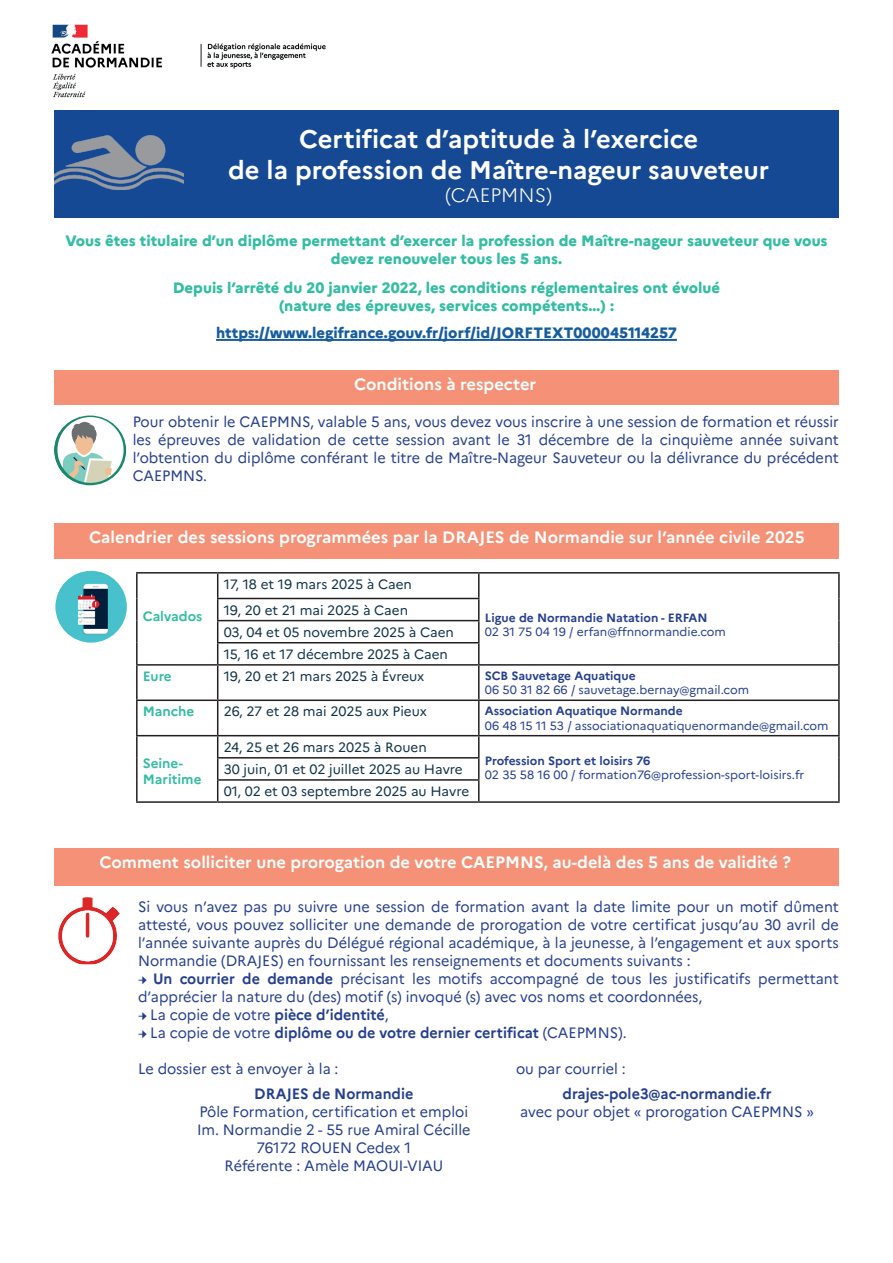
<style>
.page{position:relative;width:893px;height:1263px;background:#fff}
.page>*{position:absolute;margin:0;border:0;box-sizing:border-box;transform-origin:0 0}
.t1{font:700 25.5px/30.6px "Marianne";color:#fff;text-align:center}
.t2{font:300 19.5px "Marianne";color:#fff}
.t3{font:700 16.5px "Marianne";color:#fff}
.t4{font:15px/18px "Marianne";color:#253f8e;text-align:justify;scale:.96 1}
.t5{font:800 15px/18px "Marianne";color:#33bda2;text-align:center}
.t6{font:700 15px "Marianne";color:#253f8e;scale:.96 1}
.t7{font:800 15px "Marianne";color:#175d9e}
.t8{font:13.5px/22.2px "Marianne";letter-spacing:-.005em;color:#0f324a}
.t9{font:700 13.5px/16.2px "Marianne";color:#33bda2}
.t10{font:12px "Marianne";color:#253f8e}
.t11{font:700 12px "Marianne";color:#253f8e}
.s1{font-family:"Minion Pro";font-weight:700}
.s2{font-weight:700}
.s3{font-family:"Minion Pro"}
.s4{font-weight:400}
</style>
<div class="page">
<img style="left:51px;top:24px;width:275px;height:74px">
<div style="left:54px;top:110px;width:785px;height:108px;background:#164993"></div>
<div style="left:54px;top:370px;width:785px;height:34px;background:#f59176"></div>
<div style="left:54px;top:848px;width:785px;height:38px;background:#f59176"></div>
<div style="left:55px;top:523px;width:784px;height:35px;background:#f59176"></div>
<hr style="left:216px;top:339px;width:461px;height:2px;background:#175d9e">
<img style="left:54px;top:415px;width:72px;height:70px">
<img style="left:58px;top:897px;width:62px;height:67px">
<img style="left:55px;top:571px;width:72px;height:72px;border-radius:36px">
<img style="left:55px;top:135px;width:128px;height:55px">
<hr style="left:136px;top:572px;width:82px;height:2px;background:#231f20">
<hr style="left:136px;top:574px;width:2px;height:24px;background:#231f20">
<hr style="left:218px;top:572px;width:261px;height:2px;background:#231f20">
<hr style="left:479px;top:572px;width:361px;height:2px;background:#231f20">
<hr style="left:478px;top:574px;width:2px;height:24px;background:#231f20">
<hr style="left:838px;top:574px;width:2px;height:24px;background:#231f20">
<hr style="left:136px;top:598px;width:2px;height:23px;background:#231f20">
<hr style="left:217px;top:598px;width:263px;height:1px;background:#231f20">
<hr style="left:478px;top:599px;width:2px;height:21px;background:#231f20">
<hr style="left:838px;top:598px;width:2px;height:23px;background:#231f20">
<hr style="left:136px;top:621px;width:2px;height:22px;background:#231f20">
<hr style="left:217px;top:620px;width:263px;height:1px;background:#231f20">
<hr style="left:478px;top:621px;width:2px;height:21px;background:#231f20">
<hr style="left:838px;top:621px;width:2px;height:22px;background:#231f20">
<hr style="left:136px;top:643px;width:2px;height:21px;background:#231f20">
<hr style="left:217px;top:642px;width:263px;height:1px;background:#231f20">
<svg style="left:217px;top:574px;width:1px;height:90px"></svg>
<hr style="left:478px;top:643px;width:2px;height:21px;background:#231f20">
<hr style="left:838px;top:643px;width:2px;height:21px;background:#231f20">
<hr style="left:136px;top:664px;width:82px;height:2px;background:#231f20">
<hr style="left:136px;top:666px;width:2px;height:33px;background:#231f20">
<hr style="left:218px;top:664px;width:261px;height:2px;background:#231f20">
<hr style="left:217px;top:666px;width:1px;height:33px;background:#231f20">
<hr style="left:479px;top:664px;width:361px;height:2px;background:#231f20">
<hr style="left:478px;top:666px;width:2px;height:33px;background:#231f20">
<hr style="left:838px;top:666px;width:2px;height:33px;background:#231f20">
<hr style="left:136px;top:699px;width:82px;height:2px;background:#231f20">
<hr style="left:136px;top:701px;width:2px;height:34px;background:#231f20">
<hr style="left:218px;top:699px;width:261px;height:2px;background:#231f20">
<hr style="left:217px;top:701px;width:1px;height:34px;background:#231f20">
<hr style="left:479px;top:699px;width:361px;height:2px;background:#231f20">
<hr style="left:478px;top:701px;width:2px;height:34px;background:#231f20">
<hr style="left:838px;top:701px;width:2px;height:34px;background:#231f20">
<hr style="left:136px;top:735px;width:82px;height:1px;background:#231f20">
<hr style="left:136px;top:736px;width:2px;height:22px;background:#231f20">
<hr style="left:218px;top:735px;width:261px;height:1px;background:#231f20">
<hr style="left:479px;top:735px;width:361px;height:1px;background:#231f20">
<hr style="left:478px;top:736px;width:2px;height:21px;background:#231f20">
<hr style="left:838px;top:736px;width:2px;height:22px;background:#231f20">
<hr style="left:136px;top:758px;width:2px;height:22px;background:#231f20">
<hr style="left:217px;top:757px;width:263px;height:1px;background:#231f20">
<hr style="left:478px;top:758px;width:2px;height:21px;background:#231f20">
<hr style="left:838px;top:758px;width:2px;height:22px;background:#231f20">
<hr style="left:136px;top:780px;width:2px;height:21px;background:#231f20">
<hr style="left:217px;top:779px;width:263px;height:2px;background:#231f20">
<svg style="left:217px;top:736px;width:1px;height:65px"></svg>
<hr style="left:478px;top:781px;width:2px;height:20px;background:#231f20">
<hr style="left:838px;top:780px;width:2px;height:21px;background:#231f20">
<hr style="left:136px;top:801px;width:82px;height:2px;background:#231f20">
<hr style="left:218px;top:801px;width:261px;height:2px;background:#231f20">
<hr style="left:479px;top:801px;width:361px;height:2px;background:#231f20">
<h1 class="t1" style="left:228px;top:124px;width:542px">Certificat d’aptitude à l’exercice<br>de la profession de Maître-nageur sauveteur</h1>
<h2 class="t2" style="left:445px;top:183px;width:108px">(CAEPMNS)</h2>
<p class="t5" style="left:65px;top:232px;width:764px">Vous êtes titulaire d’un diplôme permettant d’exercer la profession de Maître-nageur sauveteur que vous devez renouveler tous les 5 ans.</p>
<p class="t5" style="left:173px;top:278px;width:549px">Depuis l’arrêté du 20 janvier 2022, les conditions réglementaires ont évolué (nature des épreuves, services compétents…) :</p>
<p class="t7" style="left:216px;top:323px;width:462px">https://www.legifrance.gouv.fr/jorf/id/JORFTEXT000045114257</p>
<p class="t3" style="left:354px;top:374px;width:184px">Conditions à respecter</p>
<p class="t4" style="left:133px;top:413px;width:737px">Pour obtenir le CAEPMNS, valable 5 ans, vous devez vous inscrire à une session de formation et réussir les épreuves de validation de cette session avant le 31 décembre de la cinquième année suivant l’obtention du diplôme conférant le titre de Maître-Nageur Sauveteur ou la délivrance du précédent CAEPMNS.</p>
<p class="t3" style="left:89px;top:527px;width:717px">Calendrier des sessions programmées par la DRAJES de Normandie sur l’année civile 2025</p>
<p class="t9" style="left:143px;top:608px;width:61px">Calvados</p>
<p class="t8" style="left:224px;top:573px;width:190px">17, 18 et 19 mars 2025 à Caen</p>
<p class="t8" style="left:224px;top:599px;width:232px">19, 20 et 21 mai 2025 à Caen<br>03, 04 et 05 novembre 2025 à Caen<br>15, 16 et 17 décembre 2025 à Caen</p>
<p class="t11" style="left:485px;top:610px;width:224px">Ligue de Normandie Natation - ERFAN</p>
<p class="t10" style="left:485px;top:624px;width:243px">02 31 75 04 19 / erfan@ffnnormandie.com</p>
<p class="t9" style="left:143px;top:668px;width:30px">Eure</p>
<p class="t8" style="left:224px;top:665px;width:202px">19, 20 et 21 mars 2025 à Évreux</p>
<p class="t11" style="left:485px;top:668px;width:152px">SCB Sauvetage Aquatique</p>
<p class="t10" style="left:485px;top:683px;width:266px">06 50 31 82 66 / sauvetage.bernay@gmail.com</p>
<p class="t9" style="left:143px;top:703px;width:53px">Manche</p>
<p class="t8" style="left:224px;top:700px;width:205px">26, 27 et 28 mai 2025 aux Pieux</p>
<p class="t11" style="left:485px;top:704px;width:199px">Association Aquatique Normande</p>
<p class="t10" style="left:485px;top:718px;width:345px">06 48 15 11 53 / associationaquatiquenormande@gmail.com</p>
<p class="t9" style="left:143px;top:755px;width:60px">Seine-<br>Maritime</p>
<p class="t8" style="left:224px;top:736px;width:204px">24, 25 et 26 mars 2025 à Rouen</p>
<p class="t11" style="left:485px;top:753px;width:167px">Profession Sport et loisirs 76</p>
<p class="t10" style="left:485px;top:768px;width:321px">02 35 58 16 00 / formation76@profession-sport-loisirs.fr</p>
<p class="t8" style="left:224px;top:758px;width:247px">30 juin, 01 et 02 juillet 2025 au Havre<br>01, 02 et 03 septembre 2025 au Havre</p>
<p class="t3" style="left:99px;top:852px;width:693px">Comment solliciter une prorogation de votre CAEPMNS, au-delà des 5 ans de validité ?</p>
<p class="t4" style="left:138px;top:897px;width:732px">Si vous n’avez pas pu suivre une session de formation avant la date limite pour un motif dûment attesté, vous pouvez solliciter une demande de prorogation de votre certificat jusqu’au 30 avril de l’année suivante auprès du Délégué régional académique, à la jeunesse, à l’engagement et aux sports Normandie (DRAJES) en fournissant les renseignements et documents suivants :</p>
<p class="t4" style="left:138px;top:969px;width:732px"><span class="s1">→</span> <span class="s2">Un courrier de demande</span> précisant les motifs accompagné de tous les justificatifs permettant d’apprécier la nature du (des) motif (s) invoqué (s) avec vos noms et coordonnées,</p>
<p class="t4" style="left:138px;top:1005px;width:263px"><span class="s1">→</span> La copie de votre <span class="s2">pièce d’identité</span>,</p>
<p class="t6" style="left:138px;top:1023px;width:511px"><span class="s3">→</span> <span class="s4">La copie de votre</span> diplôme ou de votre dernier certificat <span class="s4">(CAEPMNS).</span></p>
<p class="t4" style="left:138px;top:1059px;width:210px">Le dossier est à envoyer à la :</p>
<p class="t4" style="left:516px;top:1059px;width:116px">ou par courriel :</p>
<p class="t6" style="left:254px;top:1084px;width:167px">DRAJES de Normandie</p>
<p class="t4" style="left:197px;top:1102px;width:286px;text-align:center">Pôle Formation, certification et emploi<br>Im. Normandie 2 - 55 rue Amiral Cécille<br>76172 ROUEN Cedex 1<br>Référente : Amèle MAOUI-VIAU</p>
<p class="t6" style="left:563px;top:1084px;width:219px">drajes-pole3@ac-normandie.fr</p>
<p class="t4" style="left:520px;top:1102px;width:308px">avec pour objet « prorogation CAEPMNS »</p>
</div>
